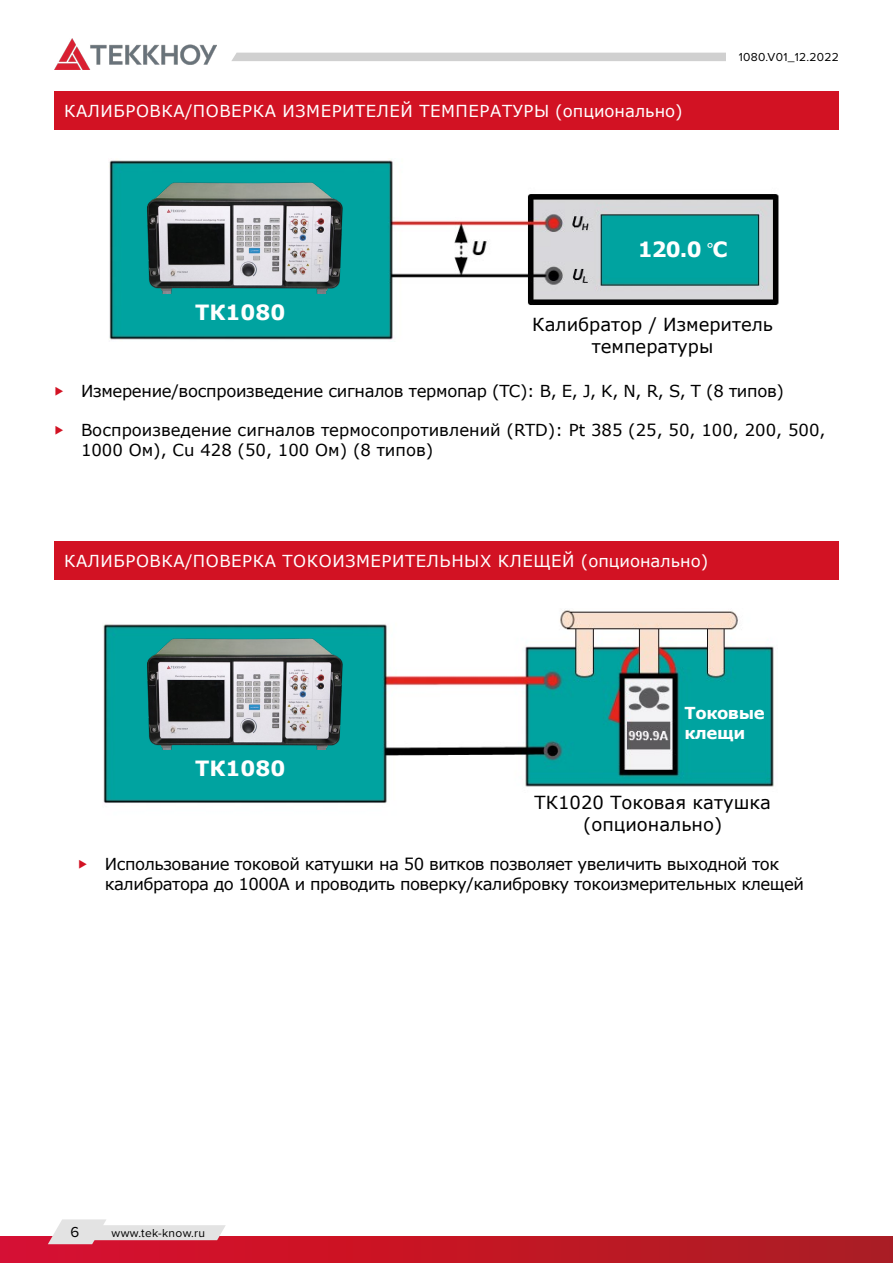
<style>
.page{position:relative;width:893px;height:1263px;background:#fff}
.page>*{position:absolute;margin:0;border:0;box-sizing:border-box;transform-origin:0 0}
.t1{font:700 21px "Verdana";color:#fff}
.t2{font:18px/21.6px "Verdana";color:#000;text-align:center}
.t3{font:16.5px/19.8px "Verdana";letter-spacing:-.03em;color:#000}
.t4{font:16.5px "Verdana";letter-spacing:.035em;color:#fff}
.t5{font:16.5px/19.8px "Verdana";color:#000}
.t6{font:700 16.5px/19.8px "Verdana";letter-spacing:-.025em;color:#fff}
.t7{font:15px "Proxima Nova";color:#000}
.t8{font:12px "Proxima Nova";letter-spacing:.025em;color:#000}
.s1{font-family:"Proxima Nova";font-weight:400}
.s2{font-family:"Roboto";font-size:18px;color:#d21223}
</style>
<div class="page">
<div style="left:0;top:1237px;width:893px;height:26px;background:linear-gradient(to right,#db0e2d,#ad1d21)"></div>
<svg style="left:48px;top:1219px;width:178px;height:25px"></svg>
<svg style="left:892px;top:1237px;width:1px;height:26px"></svg>
<div style="left:231px;top:53px;width:495px;height:8px;background:#d0d0d0"></div>
<img style="left:54px;top:38px;width:163px;height:32px">
<div style="left:54px;top:91px;width:785px;height:39px;background:#d21223"></div>
<div style="left:54px;top:541px;width:785px;height:39px;background:#d21223"></div>
<img style="left:109px;top:160px;width:670px;height:180px">
<img style="left:103px;top:610px;width:671px;height:194px">
<img style="left:143px;top:180px;width:201px;height:113px">
<img style="left:143px;top:636px;width:201px;height:114px">
<p class="t4" style="left:64px;top:99px;width:620px">КАЛИБРОВКА/ПОВЕРКА ИЗМЕРИТЕЛЕЙ ТЕМПЕРАТУРЫ (опционально)</p>
<p class="t8" style="left:739px;top:48px;width:102px">1080.V01_12.2022</p>
<p class="t1" style="left:638px;top:235px;width:91px">120.0 <span class="s1">°</span>С</p>
<p class="t1" style="left:195px;top:297px;width:92px">ТК1080</p>
<p class="t2" style="left:532px;top:313px;width:243px">Калибратор / Измеритель температуры</p>
<p class="t3" style="left:54px;top:381px;width:731px"><span class="s2">‣</span> Измерение/воспроизведение сигналов термопар (TC): B, E, J, K, N, R, S, T (8 типов)</p>
<p class="t5" style="left:81px;top:420px;width:746px;text-indent:-27px"><span class="s2">‣</span> Воспроизведение сигналов термосопротивлений (RTD): Pt 385 (25, 50, 100, 200, 500,<br>1000 Ом), Cu 428 (50, 100 Ом) (8 типов)</p>
<p class="t4" style="left:64px;top:549px;width:646px">КАЛИБРОВКА/ПОВЕРКА ТОКОИЗМЕРИТЕЛЬНЫХ КЛЕЩЕЙ (опционально)</p>
<p class="t1" style="left:195px;top:754px;width:92px">ТК1080</p>
<p class="t6" style="left:685px;top:703px;width:82px">Токовые клещи</p>
<p class="t2" style="left:535px;top:791px;width:238px">ТК1020 Токовая катушка (опционально)</p>
<p class="t3" style="left:105px;top:854px;width:700px;text-indent:-27px"><span class="s2">‣</span> Использование токовой катушки на 50 витков позволяет увеличить выходной ток калибратора до 1000А и проводить поверку/калибровку токоизмерительных клещей</p>
<p class="t7" style="left:71px;top:1220px;width:10px">6</p>
<p class="t8" style="left:112px;top:1223px;width:95px">www.tek-know.ru</p>
</div>
